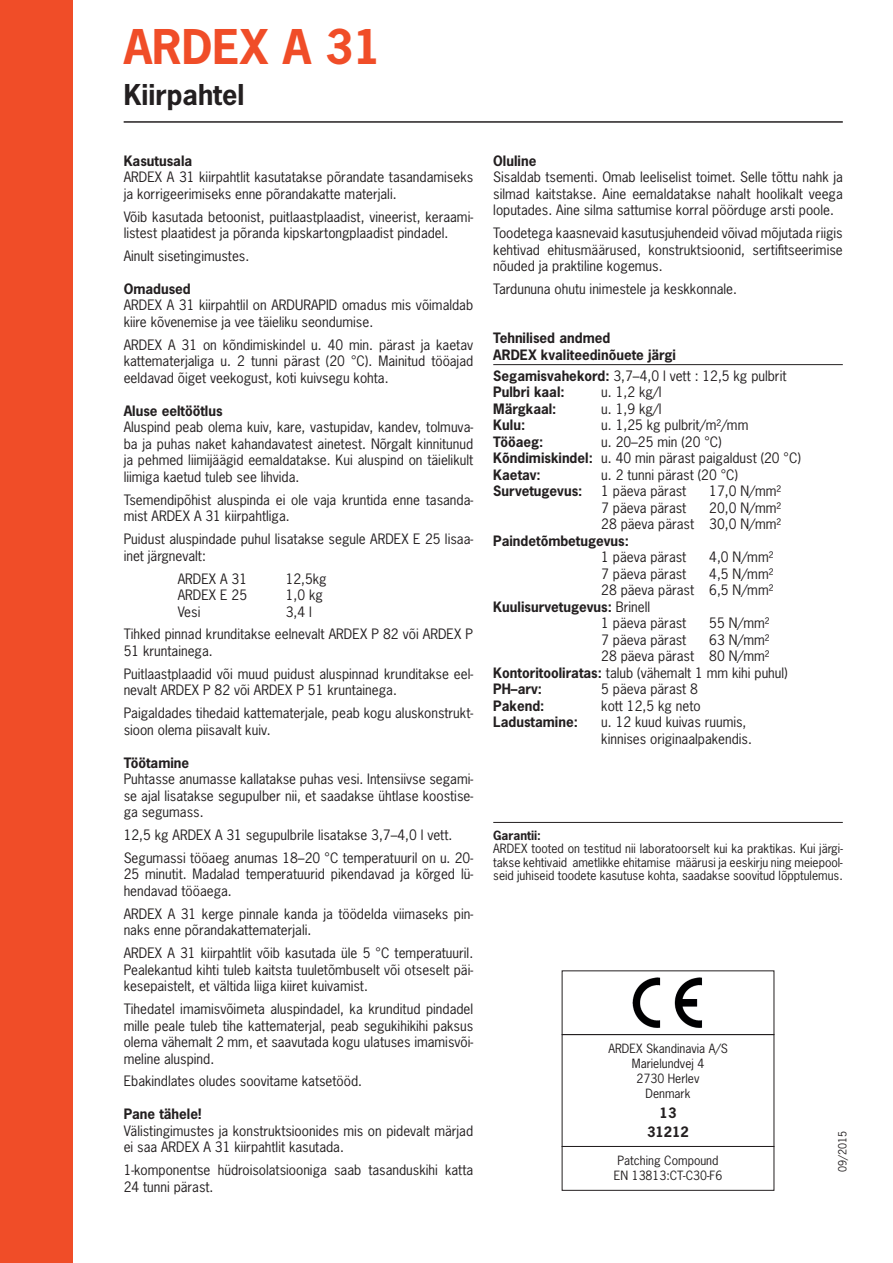
<style>
.page{position:relative;width:893px;height:1263px;background:#fff}
.page>*{position:absolute;margin:0;border:0;box-sizing:border-box;transform-origin:0 0}
.t1{font:700 45px "News Gothic Std";color:#f04d28}
.t2{font:700 27px "News Gothic Std";color:#231f20}
.t3{font:13.5px/16.5px "News Gothic Std";color:#231f20}
.t4{font:700 13.5px/16.5px "News Gothic Std";color:#231f20}
.t5{font:12px/15px "News Gothic Std";color:#231f20;text-align:center}
.t6{font:700 12px "News Gothic Std";color:#231f20}
.t7{font:10.5px "News Gothic Std";color:#231f20}
.s1{font-weight:400}
.s2{font-weight:700}
</style>
<div class="page">
<div style="left:0;top:0;width:72px;height:1263px;background:#f04d28"></div>
<hr style="left:124px;top:121px;width:719px;height:2px;background:#231f20">
<hr style="left:493px;top:364px;width:350px;height:1px;background:#231f20">
<hr style="left:493px;top:822px;width:350px;height:1px;background:#231f20">
<img style="left:632px;top:977px;width:70px;height:51px">
<div style="left:562px;top:1034px;width:212px;height:113px;border:1px solid #231f20"></div>
<div style="left:562px;top:1146px;width:212px;height:45px;border:1px solid #231f20"></div>
<h1 class="t1" style="left:124px;top:17px;width:259px">ARDEX A 31</h1>
<h2 class="t2" style="left:124px;top:77px;width:122px">Kiirpahtel</h2>
<p class="t4" style="left:124px;top:152px;width:70px">Kasutusala</p>
<p class="t3" style="left:124px;top:169px;width:351px">ARDEX A 31 kiirpahtlit kasutatakse põrandate tasandamiseks ja korrigeerimiseks enne põrandakatte materjali.</p>
<p class="t3" style="left:124px;top:208px;width:351px">Võib kasutada betoonist, puitlaastplaadist, vineerist, keraami&shy;listest plaatidest ja põranda kipskartongplaadist pindadel.</p>
<p class="t3" style="left:124px;top:248px;width:127px">Ainult sisetingimustes.</p>
<p class="t4" style="left:124px;top:280px;width:69px">Omadused</p>
<p class="t3" style="left:124px;top:297px;width:351px">ARDEX A 31 kiirpahtlil on ARDURAPID omadus mis võimaldab kiire kõvenemise ja vee täieliku seondumise.</p>
<p class="t3" style="left:124px;top:336px;width:351px;text-align:justify">ARDEX A 31 on kõndimiskindel u. 40 min. pärast ja kaetav kattematerjaliga u. 2 tunni pärast (20 °C). Mainitud tööajad eeldavad õiget veekogust, koti kuivsegu kohta.</p>
<p class="t4" style="left:124px;top:402px;width:100px">Aluse eeltöötlus</p>
<p class="t3" style="left:124px;top:419px;width:351px;text-align:justify">Aluspind peab olema kuiv, kare, vastupidav, kandev, tolmuva&shy;ba ja puhas naket kahandavatest ainetest. Nõrgalt kinnitunud ja pehmed liimijäägid eemaldatakse. Kui aluspind on täielikult liimiga kaetud tuleb see lihvida.</p>
<p class="t3" style="left:124px;top:491px;width:351px">Tsemendipõhist aluspinda ei ole vaja kruntida enne tasanda&shy;mist ARDEX A 31 kiirpahtliga.</p>
<p class="t3" style="left:124px;top:531px;width:351px">Puidust aluspindade puhul lisatakse segule ARDEX E 25 lisaa&shy;inet järgnevalt:</p>
<p class="t3" style="left:178px;top:570px;width:71px">ARDEX A 31</p>
<p class="t3" style="left:286px;top:570px;width:43px">12,5kg</p>
<p class="t3" style="left:178px;top:586px;width:71px">ARDEX E 25</p>
<p class="t3" style="left:286px;top:586px;width:39px">1,0 kg</p>
<p class="t3" style="left:178px;top:603px;width:24px">Vesi</p>
<p class="t3" style="left:124px;top:600px;width:351px;line-height:23px;text-align:center">3,4 l<br>Tihked pinnad krunditakse eelnevalt ARDEX P 82 või ARDEX P</p>
<p class="t3" style="left:124px;top:639px;width:351px;line-height:23px">51 kruntainega.<br>Puitlaastplaadid või muud puidust aluspinnad krunditakse eel-</p>
<p class="t3" style="left:124px;top:679px;width:351px;line-height:23px">nevalt ARDEX P 82 või ARDEX P 51 kruntainega.<br>Paigaldades tihedaid kattematerjale, peab kogu aluskonstrukt-</p>
<p class="t3" style="left:124px;top:721px;width:148px">sioon olema piisavalt kuiv.</p>
<p class="t4" style="left:124px;top:754px;width:67px">Töötamine</p>
<p class="t3" style="left:124px;top:771px;width:351px;text-align:justify">Puhtasse anumasse kallatakse puhas vesi. Intensiivse segami&shy;se ajal lisatakse segupulber nii, et saadakse ühtlase koostise&shy;ga segumass.</p>
<p class="t3" style="left:124px;top:823px;width:351px;line-height:23px">12,5 kg ARDEX A 31 segupulbrile lisatakse 3,7–4,0 l vett.<br>Segumassi tööaeg anumas 18–20 °C temperatuuril on u. 20-</p>
<p class="t3" style="left:124px;top:866px;width:351px">25 minutit. Madalad temperatuurid pikendavad ja kõrged lü&shy;hendavad tööaega.</p>
<p class="t3" style="left:124px;top:905px;width:351px">ARDEX A 31 kerge pinnale kanda ja töödelda viimaseks pin&shy;naks enne põrandakattematerjali.</p>
<p class="t3" style="left:124px;top:945px;width:351px;text-align:justify">ARDEX A 31 kiirpahtlit võib kasutada üle 5 °C temperatuuril.<br>Pealekantud kihti tuleb kaitsta tuuletõmbuselt või otseselt päi&shy;kesepaistelt, et vältida liiga kiiret kuivamist.</p>
<p class="t3" style="left:124px;top:1001px;width:351px;text-align:justify">Tihedatel imamisvõimeta aluspindadel, ka krunditud pindadel mille peale tuleb tihe kattematerjal, peab segukihikihi paksus olema vähemalt 2 mm, et saavutada kogu ulatuses imamisvõi&shy;meline aluspind.</p>
<p class="t3" style="left:124px;top:1073px;width:240px">Ebakindlates oludes soovitame katsetööd.</p>
<p class="t4" style="left:124px;top:1106px;width:79px">Pane tähele!</p>
<p class="t3" style="left:124px;top:1122px;width:351px">Välistingimustes ja konstruktsioonides mis on pidevalt märjad ei saa ARDEX A 31 kiirpahtlit kasutada.</p>
<p class="t3" style="left:124px;top:1162px;width:351px">1-komponentse hüdroisolatsiooniga saab tasanduskihi katta<br>24 tunni pärast.</p>
<p class="t4" style="left:493px;top:152px;width:45px">Oluline</p>
<p class="t3" style="left:493px;top:169px;width:351px;text-align:justify">Sisaldab tsementi. Omab leeliselist toimet. Selle tõttu nahk ja silmad kaitstakse. Aine eemaldatakse nahalt hoolikalt veega loputades. Aine silma sattumise korral pöörduge arsti poole.</p>
<p class="t3" style="left:493px;top:225px;width:351px;text-align:justify">Toodetega kaasnevaid kasutusjuhendeid võivad mõjutada riigis kehtivad ehitusmäärused, konstruktsioonid, sertifitseerimise nõuded ja praktiline kogemus.</p>
<p class="t3" style="left:493px;top:281px;width:245px">Tardununa ohutu inimestele ja keskkonnale.</p>
<p class="t4" style="left:493px;top:330px;width:184px">Tehnilised andmed<br>ARDEX kvaliteedinõuete järgi</p>
<p class="t4" style="left:493px;top:367px;width:295px">Segamisvahekord: <span class="s1">3,7–4,0 l vett : 12,5 kg pulbrit<br></span>Pulbri kaal:</p>
<p class="t3" style="left:601px;top:384px;width:62px">u. 1,2 kg/l</p>
<p class="t4" style="left:493px;top:400px;width:65px">Märgkaal:</p>
<p class="t3" style="left:601px;top:400px;width:62px">u. 1,9 kg/l</p>
<p class="t4" style="left:493px;top:417px;width:33px">Kulu:</p>
<p class="t3" style="left:601px;top:417px;width:149px">u. 1,25 kg pulbrit/m²/mm</p>
<p class="t4" style="left:493px;top:433px;width:52px">Tööaeg:</p>
<p class="t3" style="left:493px;top:433px;width:309px;text-indent:108px">u. 20–25 min (20 °C)<br><span class="s2">Kõndimiskindel:</span> u. 40 min pärast paigaldust (20 °C)<br><span class="s2">Kaetav:</span></p>
<p class="t3" style="left:601px;top:466px;width:138px">u. 2 tunni pärast (20 °C)</p>
<p class="t4" style="left:493px;top:483px;width:91px">Survetugevus:</p>
<p class="t3" style="left:601px;top:483px;width:87px">1 päeva pärast</p>
<p class="t3" style="left:709px;top:483px;width:73px">17,0 N/mm²</p>
<p class="t3" style="left:601px;top:499px;width:87px">7 päeva pärast</p>
<p class="t3" style="left:601px;top:499px;width:181px;text-align:right">20,0 N/mm²<br>28 päeva pärast 30,0 N/mm²</p>
<p class="t4" style="left:493px;top:532px;width:137px">Paindetõmbetugevus:</p>
<p class="t3" style="left:601px;top:549px;width:87px">1 päeva pärast</p>
<p class="t3" style="left:709px;top:549px;width:66px">4,0 N/mm²</p>
<p class="t3" style="left:601px;top:565px;width:87px">7 päeva pärast</p>
<p class="t3" style="left:709px;top:565px;width:66px">4,5 N/mm²</p>
<p class="t3" style="left:601px;top:582px;width:174px">28 päeva pärast 6,5 N/mm²</p>
<p class="t4" style="left:493px;top:598px;width:158px">Kuulisurvetugevus: <span class="s1">Brinell</span></p>
<p class="t3" style="left:601px;top:615px;width:87px">1 päeva pärast</p>
<p class="t3" style="left:709px;top:615px;width:62px">55 N/mm²</p>
<p class="t3" style="left:601px;top:631px;width:87px">7 päeva pärast</p>
<p class="t3" style="left:709px;top:631px;width:62px">63 N/mm²</p>
<p class="t3" style="left:601px;top:648px;width:170px">28 päeva pärast 80 N/mm²</p>
<p class="t3" style="left:493px;top:664px;width:296px"><span class="s2">Kontoritooliratas:</span> talub (vähemalt 1 mm kihi puhul)</p>
<p class="t4" style="left:493px;top:681px;width:50px">PH–arv:</p>
<p class="t3" style="left:601px;top:681px;width:98px">5 päeva pärast 8</p>
<p class="t4" style="left:493px;top:697px;width:53px">Pakend:</p>
<p class="t3" style="left:601px;top:697px;width:101px">kott 12,5 kg neto</p>
<p class="t4" style="left:493px;top:714px;width:86px">Ladustamine:</p>
<p class="t3" style="left:601px;top:714px;width:152px">u. 12 kuud kuivas ruumis, kinnises originaalpakendis.</p>
<p class="t6" style="left:493px;top:827px;width:49px">Garantii:</p>
<p class="t5" style="left:493px;top:842px;width:351px;line-height:13.5px;text-align:justify">ARDEX tooted on testitud nii laboratoorselt kui ka praktikas. Kui järgi&shy;takse kehtivaid ametlikke ehitamise määrusi ja eeskirju ning meiepool&shy;seid juhiseid toodete kasutuse kohta, saadakse soovitud lõpptulemus.</p>
<p class="t5" style="left:608px;top:1041px;width:121px">ARDEX Skandinavia A/S<br>Marielundvej 4<br>2730 Herlev<br>Denmark</p>
<p class="t4" style="left:647px;top:1103px;width:43px;line-height:19.2px;text-align:center">13<br>31212</p>
<p class="t5" style="left:614px;top:1153px;width:110px">Patching Compound<br>EN 13813:CT-C30-F6</p>
<p class="t7" style="left:836px;top:1172px;width:42px;rotate:-90deg">09/2015</p>
</div>
